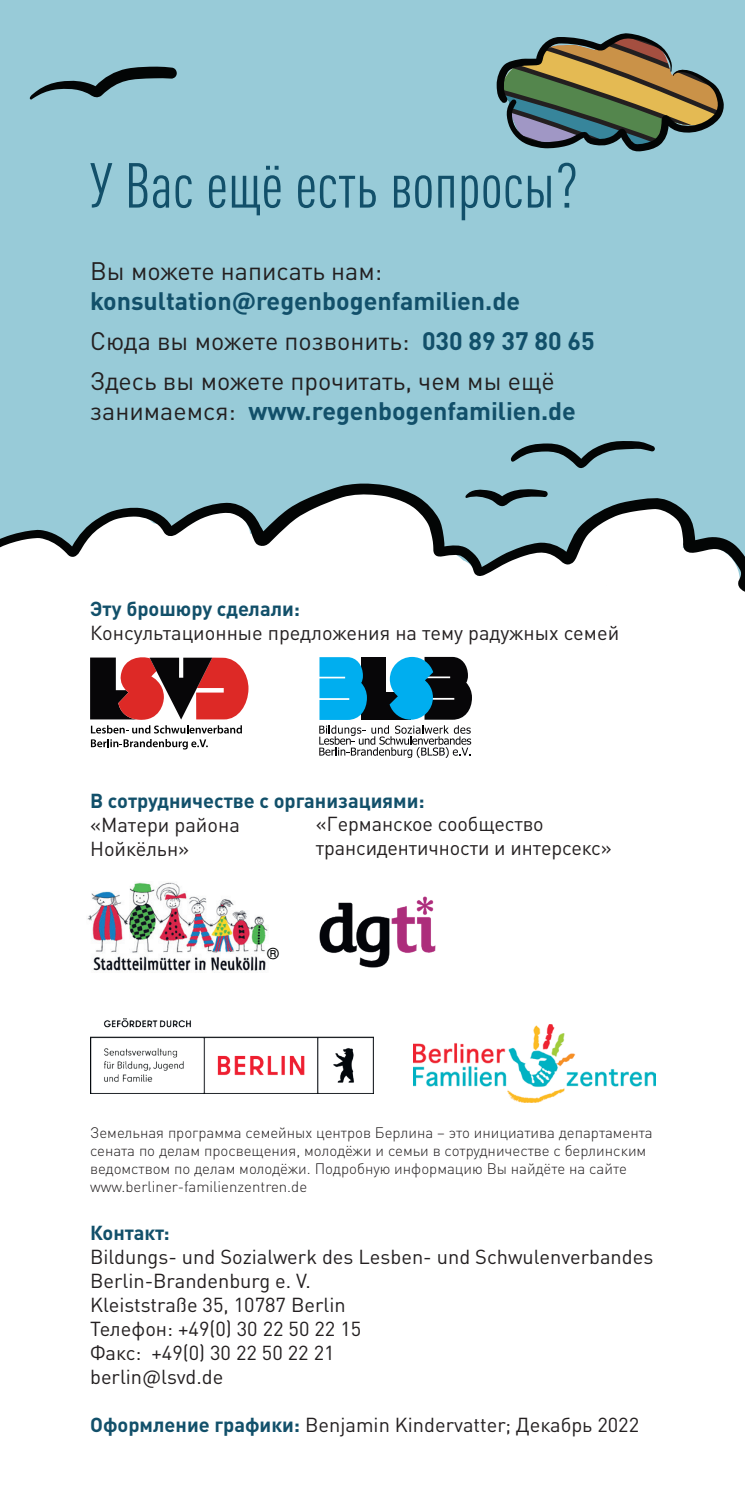
<style>
.page{position:relative;width:745px;height:1489px;background:#fff}
.page>*{position:absolute;margin:0;border:0;box-sizing:border-box;transform-origin:0 0}
.t1{font:condensed 62.5px "DIN Pro";color:#12506a}
.t2{font:25px/40px "DIN Pro";color:#231f20}
.t3{font:700 25px "DIN Pro";color:#12506a}
.t4{font:20px/24px "DIN Pro";color:#231f20}
.t5{font:700 20px "DIN Pro";color:#12506a}
.t6{font:15.25px "Arial";color:#030505}
.t7{font:300 15px/18px "DIN Pro";color:#231f20}
.s1{font-weight:700;color:#12506a}
.s2{font-weight:400;color:#231f20}
</style>
<div class="page">
<div style="left:0;top:0;width:744px;height:643px;background:#98cbd8"></div>
<svg style="left:510px;top:441px;width:144px;height:27px"></svg>
<svg style="left:0;top:483px;width:744px;height:131px;fill:#fff"></svg>
<div style="left:0;top:614px;width:744px;height:12px;background:#fff"></div>
<svg style="left:496px;top:33px;width:227px;height:119px"></svg>
<svg style="left:29px;top:67px;width:148px;height:33px"></svg>
<div style="left:0;top:626px;width:744px;height:862px;background:#fff"></div>
<svg style="left:90px;top:657px;width:158px;height:76px"></svg>
<svg style="left:91px;top:739px;width:117px;height:10px"></svg>
<svg style="left:319px;top:657px;width:152px;height:100px"></svg>
<img style="left:319px;top:896px;width:117px;height:72px">
<img style="left:90px;top:1018px;width:283px;height:75px">
<img style="left:87px;top:882px;width:181px;height:89px">
<img style="left:413px;top:1024px;width:241px;height:78px">
<h1 class="t1" style="left:90px;top:140px;width:489px">У Вас ещё есть вопросы?</h1>
<p class="t2" style="left:90px;top:249px;width:293px">Вы можете написать нам:</p>
<p class="t2" style="left:90px;top:279px;width:506px"><span class="s1">konsultation@regenbogenfamilien.de<br></span>Сюда вы можете позвонить: <span class="s1">030 89 37 80 65<br></span>Здесь вы можете прочитать, чем мы ещё</p>
<p class="t3" style="left:90px;top:390px;width:487px"><span class="s2">занимаемся:</span> www.regenbogenfamilien.de</p>
<p class="t5" style="left:90px;top:592px;width:211px">Эту брошюру сделали:</p>
<p class="t4" style="left:90px;top:618px;width:530px">Консультационные предложения на тему радужных семей</p>
<p class="t5" style="left:90px;top:784px;width:336px">В сотрудничестве с организациями:</p>
<p class="t4" style="left:90px;top:810px;width:151px">«Матери района<br>Нойкёльн»</p>
<p class="t4" style="left:315px;top:809px;width:297px">«Германское сообщество трансидентичности и интерсекс»</p>
<p class="t6" style="left:267px;top:945px;width:13px">®</p>
<p class="t7" style="left:90px;top:1122px;width:563px">Земельная программа семейных центров Берлина – это инициатива департамента сената по делам просвещения, молодёжи и семьи в сотрудничестве с берлинским ведомством по делам молодёжи. Подробную информацию Вы найдёте на сайте www.berliner-familienzentren.de</p>
<p class="t5" style="left:90px;top:1216px;width:81px">Контакт:</p>
<p class="t4" style="left:90px;top:1242px;width:564px">Bildungs- und Sozialwerk des Lesben- und Schwulenverbandes<br>Berlin-Brandenburg e. V.<br>Kleiststraße 35, 10787 Berlin<br>Телефон: +49(0) 30 22 50 22 15<br>Факс: +49(0) 30 22 50 22 21<br>berlin@lsvd.de</p>
<p class="t4" style="left:90px;top:1410px;width:550px"><span class="s1">Оформление графики:</span> Benjamin Kindervatter; Декабрь 2022</p>
</div>
